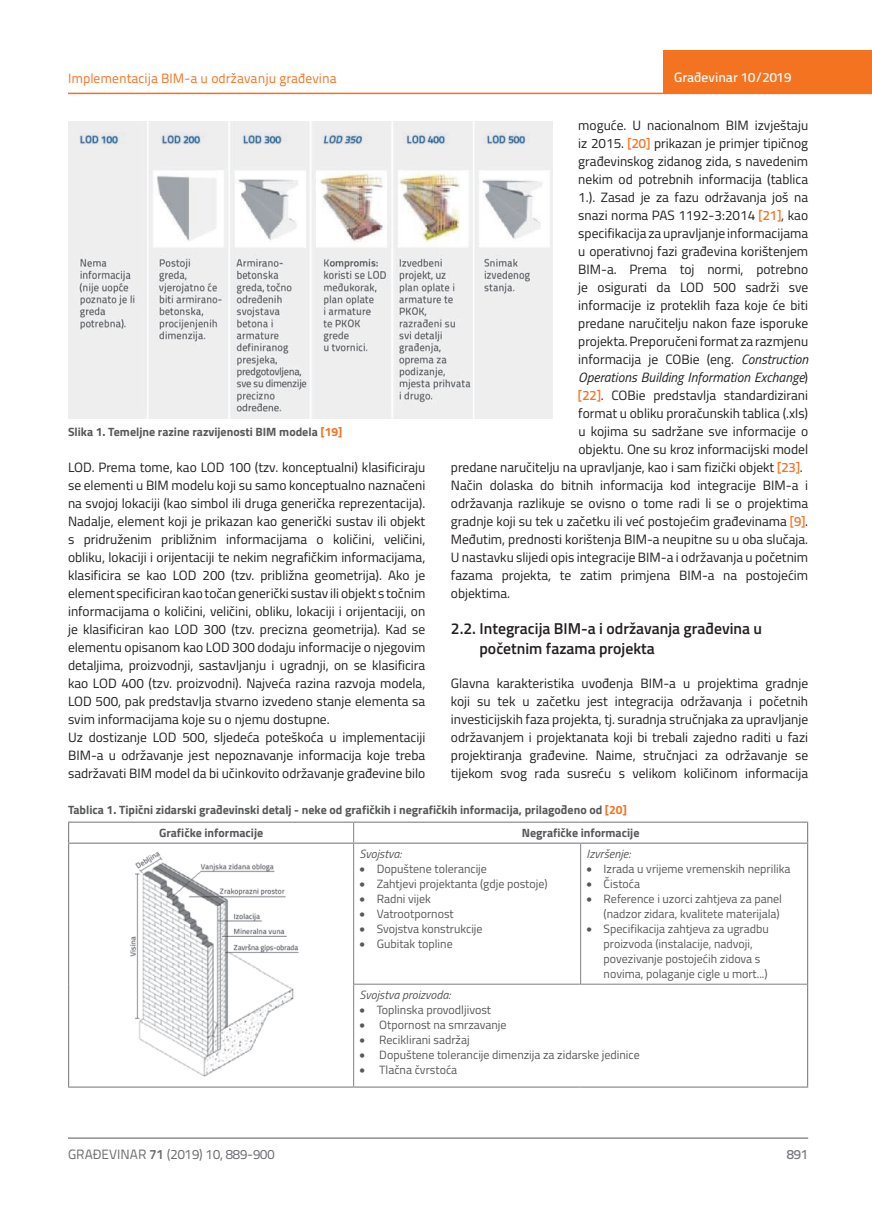
<style>
.page{position:relative;width:872px;height:1212px;background:#fff}
.page>*{position:absolute;margin:0;border:0;box-sizing:border-box;transform-origin:0 0}
.t1{font:600 15.75px/19.5px "Titillium";color:#231f20}
.t2{font:13.5px/18px "Titillium";color:#231f20}
.t3{font:13.5px "Titillium Text 22 L";color:#f47321}
.t4{font:italic 13.5px "Titillium";color:#231f20}
.t5{font:13.5px "Titillium Text 22 L";color:#6c6d70}
.t6{font:500 13.5px "Titillium Text 22 L";color:#fff}
.t7{font:500 13.5px "Titillium Text 22 L";color:#787a7d}
.t8{font:12px/15px "Titillium";color:#57585a;text-align:right}
.t9{font:700 12px "Titillium";color:#57585a}
.t10{font:italic 12px "Titillium";color:#57585a}
.s1{color:#f47321}
.s2{font-family:"Titillium Text 22 L";font-weight:500;color:#f47321}
.s3{font-style:italic}
.s4{font-style:normal}
.s5{font-weight:700}
</style>
<div class="page">
<hr style="left:68px;top:93px;width:804px;height:1px;background:#f47321">
<div style="left:663px;top:50px;width:209px;height:44px;background:#f47321"></div>
<hr style="left:68px;top:1138px;width:740px;height:1px;background:#57585a">
<img style="left:68px;top:121px;width:485px;height:297px">
<svg style="left:353px;top:823px;width:1px;height:19px"></svg>
<hr style="left:353px;top:844px;width:1px;height:140px;background:#808285">
<hr style="left:580px;top:844px;width:1px;height:140px;background:#808285">
<hr style="left:353px;top:984px;width:227px;height:1px;background:#808285">
<hr style="left:353px;top:984px;width:1px;height:102px;background:#808285">
<hr style="left:580px;top:984px;width:227px;height:1px;background:#808285">
<hr style="left:68px;top:844px;width:1px;height:140px;background:#808285">
<hr style="left:68px;top:984px;width:1px;height:102px;background:#808285">
<hr style="left:68px;top:1086px;width:286px;height:1px;background:#808285">
<hr style="left:807px;top:844px;width:1px;height:140px;background:#808285">
<hr style="left:807px;top:984px;width:1px;height:102px;background:#808285">
<hr style="left:354px;top:1086px;width:226px;height:1px;background:#808285">
<hr style="left:580px;top:1086px;width:228px;height:1px;background:#808285">
<hr style="left:68px;top:821px;width:286px;height:2px;background:#808285">
<svg style="left:68px;top:823px;width:1px;height:19px"></svg>
<hr style="left:354px;top:821px;width:226px;height:2px;background:#808285">
<hr style="left:580px;top:821px;width:228px;height:2px;background:#808285">
<svg style="left:807px;top:823px;width:1px;height:19px"></svg>
<hr style="left:68px;top:842px;width:286px;height:2px;background:#808285">
<hr style="left:354px;top:842px;width:226px;height:2px;background:#808285">
<hr style="left:580px;top:842px;width:228px;height:2px;background:#808285">
<img style="left:130px;top:852px;width:169px;height:225px">
<p class="t3" style="left:68px;top:68px;width:270px">Implementacija BIM-a u održavanju građevina</p>
<p class="t9" style="left:68px;top:422px;width:276px">Slika 1. Temeljne razine razvijenosti BIM modela <span class="s1">[19]</span></p>
<p class="t2" style="left:68px;top:457px;width:359px">LOD. Prema tome, kao LOD 100 (tzv. konceptualni) klasificiraju se elementi u BIM modelu koji su samo konceptualno naznačeni na svojoj lokaciji (kao simbol ili druga generička reprezentacija).<br>Nadalje, element koji je prikazan kao generički sustav ili objekt s pridruženim približnim informacijama o količini, veličini, obliku, lokaciji i orijentaciji te nekim negrafičkim informacijama, klasificira se kao LOD 200 (tzv. približna geometrija). Ako je element specificiran kao točan generički sustav ili objekt s točnim informacijama o količini, veličini, obliku, lokaciji i orijentaciji, on je klasificiran kao LOD 300 (tzv. precizna geometrija). Kad se elementu opisanom kao LOD 300 dodaju informacije o njegovim detaljima, proizvodnji, sastavljanju i ugradnji, on se klasificira kao LOD 400 (tzv. proizvodni). Najveća razina razvoja modela, LOD 500, pak predstavlja stvarno izvedeno stanje elementa sa svim informacijama koje su o njemu dostupne.<br>Uz dostizanje LOD 500, sljedeća poteškoća u implementaciji BIM-a u održavanje jest nepoznavanje informacija koje treba sadržavati BIM model da bi učinkovito održavanje građevine bilo</p>
<p class="t6" style="left:674px;top:67px;width:118px">Građevinar 10/2019</p>
<p class="t2" style="left:578px;top:115px;width:231px">moguće. U nacionalnom BIM izvještaju</p>
<p class="t2" style="left:578px;top:133px;width:231px">iz 2015. <span class="s2">[20]</span> prikazan je primjer tipičnog</p>
<p class="t2" style="left:578px;top:151px;width:231px">građevinskog zidanog zida, s navedenim</p>
<p class="t2" style="left:578px;top:169px;width:231px">nekim od potrebnih informacija (tablica</p>
<p class="t2" style="left:578px;top:187px;width:231px">1.). Zasad je za fazu održavanja još na</p>
<p class="t2" style="left:578px;top:205px;width:231px">snazi norma PAS 1192-3:2014 <span class="s2">[21]</span>, kao</p>
<p class="t2" style="left:578px;top:223px;width:231px">specifikacija za upravljanje informacijama</p>
<p class="t2" style="left:578px;top:241px;width:231px">u operativnoj fazi građevina korištenjem</p>
<p class="t2" style="left:578px;top:259px;width:231px">BIM-a. Prema toj normi, potrebno</p>
<p class="t2" style="left:578px;top:277px;width:231px">je osigurati da LOD 500 sadrži sve</p>
<p class="t2" style="left:578px;top:295px;width:231px">informacije iz proteklih faza koje će biti</p>
<p class="t2" style="left:578px;top:313px;width:231px">predane naručitelju nakon faze isporuke</p>
<p class="t2" style="left:578px;top:331px;width:231px">projekta. Preporučeni format za razmjenu</p>
<p class="t2" style="left:578px;top:349px;width:231px">informacija je COBie (eng. <span class="s3">Construction</span></p>
<p class="t4" style="left:578px;top:367px;width:231px">Operations Building Information Exchange<span class="s4">)</span></p>
<p class="t2" style="left:578px;top:385px;width:231px"><span class="s2">[22]</span>. COBie predstavlja standardizirani</p>
<p class="t2" style="left:578px;top:403px;width:231px">format u obliku proračunskih tablica (.xls)</p>
<p class="t2" style="left:578px;top:421px;width:231px">u kojima su sadržane sve informacije o</p>
<p class="t2" style="left:578px;top:439px;width:231px">objektu. One su kroz informacijski model</p>
<p class="t2" style="left:451px;top:457px;width:353px">predane naručitelju na upravljanje, kao i sam fizički objekt <span class="s2">[23]</span>.</p>
<p class="t2" style="left:451px;top:475px;width:359px">Način dolaska do bitnih informacija kod integracije BIM-a i</p>
<p class="t2" style="left:451px;top:493px;width:359px">održavanja razlikuje se ovisno o tome radi li se o projektima</p>
<p class="t2" style="left:451px;top:511px;width:359px">gradnje koji su tek u začetku ili već postojećim građevinama <span class="s2">[9]</span>.</p>
<p class="t2" style="left:451px;top:529px;width:359px">Međutim, prednosti korištenja BIM-a neupitne su u oba slučaja.</p>
<p class="t2" style="left:451px;top:547px;width:359px">U nastavku slijedi opis integracije BIM-a i održavanja u početnim</p>
<p class="t2" style="left:451px;top:565px;width:359px">fazama projekta, te zatim primjena BIM-a na postojećim</p>
<p class="t2" style="left:451px;top:583px;width:61px">objektima.</p>
<p class="t1" style="left:479px;top:618px;width:284px;text-indent:-29px">2.2. Integracija BIM-a i održavanja građevina u početnim fazama projekta</p>
<p class="t2" style="left:451px;top:674px;width:359px;text-align:justify">Glavna karakteristika uvođenja BIM-a u projektima gradnje koji su tek u začetku jest integracija održavanja i početnih investicijskih faza projekta, tj. suradnja stručnjaka za upravljanje održavanjem i projektanata koji bi trebali zajedno raditi u fazi projektiranja građevine. Naime, stručnjaci za održavanje se tijekom svog rada susreću s velikom količinom informacija</p>
<p class="t9" style="left:68px;top:801px;width:560px">Tablica 1. Tipični zidarski građevinski detalj - neke od grafičkih i negrafičkih informacija, prilagođeno od <span class="s1">[20]</span></p>
<p class="t9" style="left:159px;top:824px;width:106px">Grafičke informacije</p>
<p class="t9" style="left:522px;top:824px;width:119px">Negrafičke informacije</p>
<p class="t10" style="left:360px;top:845px;width:43px">Svojstva:</p>
<p class="t8" style="left:360px;top:861px;width:129px">• Dopuštene tolerancije</p>
<p class="t8" style="left:360px;top:876px;width:189px">• Zahtjevi projektanta (gdje postoje)</p>
<p class="t8" style="left:360px;top:891px;width:73px">• Radni vijek</p>
<p class="t8" style="left:360px;top:906px;width:96px">• Vatrootpornost</p>
<p class="t8" style="left:360px;top:921px;width:124px">• Svojstva konstrukcije</p>
<p class="t8" style="left:360px;top:936px;width:95px">• Gubitak topline</p>
<p class="t10" style="left:586px;top:845px;width:45px">Izvršenje:</p>
<p class="t8" style="left:586px;top:861px;width:205px">• Izrada u vrijeme vremenskih neprilika</p>
<p class="t8" style="left:586px;top:876px;width:55px">• Čistoća</p>
<p class="t8" style="left:586px;top:891px;width:197px">• Reference i uzorci zahtjeva za panel (nadzor zidara, kvalitete materijala)</p>
<p class="t8" style="left:603px;top:921px;width:167px;text-align:left;text-indent:-17px">• Specifikacija zahtjeva za ugradbu proizvoda (instalacije, nadvoji, povezivanje postojećih zidova s novima, polaganje cigle u mort...)</p>
<p class="t10" style="left:360px;top:986px;width:92px">Svojstva proizvoda:</p>
<p class="t8" style="left:360px;top:1002px;width:133px">• Toplinska provodljivost</p>
<p class="t8" style="left:360px;top:1017px;width:148px">• Otpornost na smrzavanje</p>
<p class="t8" style="left:360px;top:1032px;width:112px">• Reciklirani sadržaj</p>
<p class="t8" style="left:360px;top:1047px;width:282px">• Dopuštene tolerancije dimenzija za zidarske jedinice</p>
<p class="t8" style="left:360px;top:1062px;width:99px">• Tlačna čvrstoća</p>
<p class="t5" style="left:68px;top:1144px;width:208px">GRAĐEVINAR <span class="s5">71</span> (2019) 10, 889-900</p>
<p class="t7" style="left:786px;top:1144px;width:23px">891</p>
</div>
